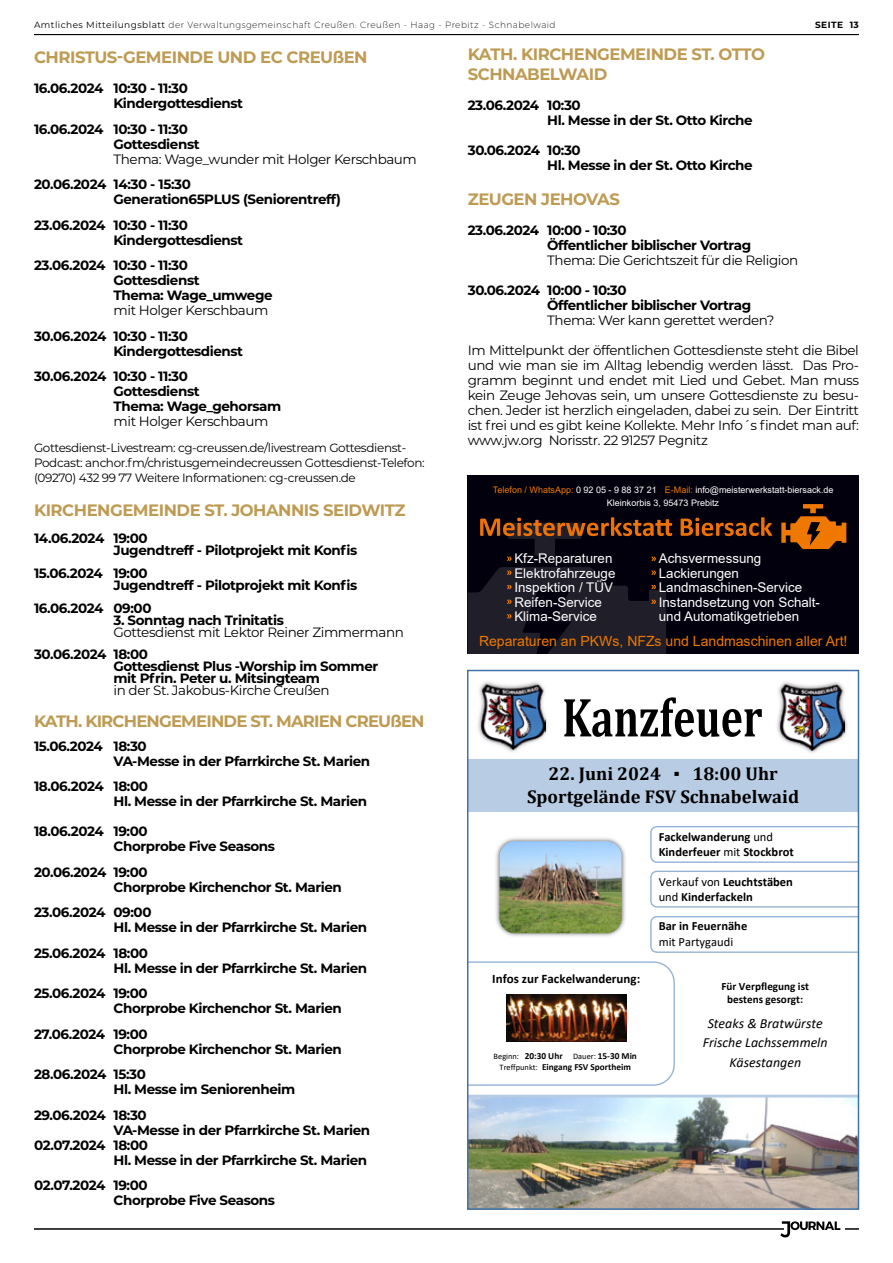
<style>
.page{position:relative;width:893px;height:1263px;background:#fff}
.page>*{position:absolute;margin:0;border:0;box-sizing:border-box;transform-origin:0 0}
.t1{font:700 18.6px/22.6px "Cambria";color:#000;text-align:center}
.t2{font:700 16.5px/19.8px "Montserrat";letter-spacing:-.03em;color:#be9b53}
.t3{font:700 16.5px "Montserrat";letter-spacing:-.05em;color:#be9b53}
.t4{font:14.1px "Arial";color:#ee7800}
.t5{font:italic 13.95px/19.5px "Calibri";color:#000;text-align:center}
.t6{font:700 13.5px/15px "Montserrat";letter-spacing:-.03em;color:#000}
.t7{font:13.5px/15px "Montserrat";letter-spacing:-.03em;color:#000;text-align:justify}
.t8{font:13.35px/14.5px "Arial";color:#fff}
.t9{font:700 12.9px "Calibri";color:#000}
.t10{font:700 12.6px/15.3px "Calibri";color:#000}
.t11{font:12.6px "Calibri";color:#000}
.t12{font:12px/15px "Montserrat";letter-spacing:-.03em;color:#000}
.t13{font:700 11.1px/13.6px "Calibri";color:#000;text-align:center}
.t14{font:700 9.3px/11.2px "Calibri";color:#000;text-align:center}
.t15{font:9px "Arial";color:#fff}
.t16{font:200 9px "Montserrat";letter-spacing:.05em;color:#000}
.t17{font:700 9px "Montserrat";letter-spacing:.05em;color:#000}
.s1{font-weight:400}
.s2{color:#ee7800}
.s3{font-family:"Calibri"}
.s4{font-weight:400;font-size:8.4px}
</style>
<div class="page">
<hr style="left:34px;top:1228px;width:825px;height:2px;background:#000">
<hr style="left:784px;top:1227px;width:60px;height:4px;background:#fff">
<svg style="left:780px;top:1221px;width:60px;height:16px"></svg>
<hr style="left:34px;top:34px;width:825px;height:1px;background:#000">
<svg style="left:470px;top:961px;width:205px;height:125px"></svg>
<svg style="left:650px;top:826px;width:206px;height:37px"></svg>
<svg style="left:650px;top:871px;width:206px;height:36px"></svg>
<svg style="left:650px;top:916px;width:206px;height:37px"></svg>
<img style="left:507px;top:994px;width:120px;height:47px">
<img style="left:470px;top:1097px;width:386px;height:110px">
<div style="left:468px;top:759px;width:390px;height:53px;background:#b8cce4"></div>
<svg style="left:564px;top:697px;width:198px;height:40px"></svg>
<hr style="left:468px;top:1095px;width:390px;height:2px;background:#b8cce4">
<img style="left:496px;top:838px;width:130px;height:99px">
<img style="left:500px;top:841px;width:122px;height:92px">
<img style="left:478px;top:681px;width:70px;height:71px">
<img style="left:482px;top:684px;width:63px;height:66px">
<img style="left:777px;top:682px;width:71px;height:71px">
<img style="left:781px;top:685px;width:63px;height:65px">
<div style="left:467px;top:670px;width:392px;height:540px;border:2px solid #4173aa"></div>
<div style="left:468px;top:475px;width:391px;height:179px;background:#02000d"></div>
<svg style="left:781px;top:504px;width:65px;height:45px"></svg>
<svg style="left:480px;top:517px;width:292px;height:44px"></svg>
<svg style="left:468px;top:567px;width:198px;height:87px"></svg>
<p class="t16" style="left:34px;top:19px;width:523px"><span class="s1">Amtliches Mitteilungsblatt</span> der Verwaltungsgemeinschaft Creußen: Creußen - Haag - Prebitz - Schnabelwaid</p>
<p class="t17" style="left:815px;top:18px;width:45px">SEITE 13</p>
<p class="t2" style="left:34px;top:47px;width:335px">CHRISTUS-GEMEINDE UND EC CREUßEN</p>
<p class="t6" style="left:114px;top:80px;width:131px;text-indent:-80px">16.06.2024 10:30 - 11:30<br>Kindergottesdienst</p>
<p class="t6" style="left:114px;top:121px;width:88px;text-indent:-80px">16.06.2024 10:30 - 11:30<br>Gottesdienst</p>
<p class="t7" style="left:114px;top:151px;width:305px">Thema: Wage_wunder mit Holger Kerschbaum</p>
<p class="t6" style="left:114px;top:176px;width:229px;text-indent:-80px">20.06.2024 14:30 - 15:30<br>Generation65PLUS (Seniorentreff)</p>
<p class="t6" style="left:114px;top:217px;width:131px;text-indent:-80px">23.06.2024 10:30 - 11:30<br>Kindergottesdienst</p>
<p class="t6" style="left:114px;top:257px;width:161px;text-indent:-80px">23.06.2024 10:30 - 11:30<br>Gottesdienst<br>Thema: Wage_umwege</p>
<p class="t7" style="left:114px;top:302px;width:156px">mit Holger Kerschbaum</p>
<p class="t6" style="left:114px;top:328px;width:131px;text-indent:-80px">30.06.2024 10:30 - 11:30<br>Kindergottesdienst</p>
<p class="t6" style="left:114px;top:368px;width:169px;text-indent:-80px">30.06.2024 10:30 - 11:30<br>Gottesdienst<br>Thema: Wage_gehorsam</p>
<p class="t7" style="left:114px;top:413px;width:156px">mit Holger Kerschbaum</p>
<p class="t12" style="left:34px;top:439px;width:392px">Gottesdienst-Livestream: cg-creussen.de/livestream Gottesdienst-<br>Podcast: anchor.fm/christusgemeindecreussen Gottesdienst-Telefon: (09270) 432 99 77 Weitere Informationen: cg-creussen.de</p>
<p class="t2" style="left:34px;top:500px;width:373px">KIRCHENGEMEINDE ST. JOHANNIS SEIDWITZ</p>
<p class="t6" style="left:114px;top:532px;width:245px;line-height:12px;text-indent:-80px">14.06.2024 19:00<br>Jugendtreff - Pilotprojekt mit Konfis</p>
<p class="t6" style="left:114px;top:566px;width:245px;line-height:12px;text-indent:-80px">15.06.2024 19:00<br>Jugendtreff - Pilotprojekt mit Konfis</p>
<p class="t6" style="left:34px;top:599px;width:119px">16.06.2024 09:00</p>
<p class="t6" style="left:114px;top:611px;width:172px">3. Sonntag nach Trinitatis</p>
<p class="t7" style="left:114px;top:624px;width:292px">Gottesdienst mit Lektor Reiner Zimmermann</p>
<p class="t6" style="left:114px;top:647px;width:266px;line-height:12px;text-indent:-80px">30.06.2024 18:00<br>Gottesdienst Plus -Worship im Sommer mit Pfrin. Peter u. Mitsingteam</p>
<p class="t7" style="left:114px;top:682px;width:218px">in der St. Jakobus-Kirche Creußen</p>
<p class="t3" style="left:34px;top:709px;width:392px">KATH. KIRCHENGEMEINDE ST. MARIEN CREUßEN</p>
<p class="t6" style="left:114px;top:738px;width:258px;text-indent:-80px">15.06.2024 18:30<br>VA-Messe in der Pfarrkirche St. Marien</p>
<p class="t6" style="left:114px;top:778px;width:255px;text-indent:-80px">18.06.2024 18:00<br>Hl. Messe in der Pfarrkirche St. Marien</p>
<p class="t6" style="left:114px;top:823px;width:163px;text-indent:-80px">18.06.2024 19:00<br>Chorprobe Five Seasons</p>
<p class="t6" style="left:114px;top:864px;width:230px;text-indent:-80px">20.06.2024 19:00<br>Chorprobe Kirchenchor St. Marien</p>
<p class="t6" style="left:114px;top:904px;width:255px;text-indent:-80px">23.06.2024 09:00<br>Hl. Messe in der Pfarrkirche St. Marien</p>
<p class="t6" style="left:114px;top:945px;width:255px;text-indent:-80px">25.06.2024 18:00<br>Hl. Messe in der Pfarrkirche St. Marien</p>
<p class="t6" style="left:114px;top:985px;width:230px;text-indent:-80px">25.06.2024 19:00<br>Chorprobe Kirchenchor St. Marien</p>
<p class="t6" style="left:114px;top:1026px;width:230px;text-indent:-80px">27.06.2024 19:00<br>Chorprobe Kirchenchor St. Marien</p>
<p class="t6" style="left:114px;top:1066px;width:183px;text-indent:-80px">28.06.2024 15:30<br>Hl. Messe im Seniorenheim</p>
<p class="t6" style="left:34px;top:1107px;width:114px">29.06.2024 18:30</p>
<p class="t6" style="left:114px;top:1122px;width:258px">VA-Messe in der Pfarrkirche St. Marien</p>
<p class="t6" style="left:34px;top:1137px;width:115px">02.07.2024 18:00</p>
<p class="t6" style="left:114px;top:1152px;width:255px">Hl. Messe in der Pfarrkirche St. Marien</p>
<p class="t6" style="left:114px;top:1177px;width:163px;text-indent:-80px">02.07.2024 19:00<br>Chorprobe Five Seasons</p>
<p class="t2" style="left:468px;top:44px;width:299px">KATH. KIRCHENGEMEINDE ST. OTTO<br>SCHNABELWAID</p>
<p class="t6" style="left:547px;top:97px;width:207px;text-indent:-80px">23.06.2024 10:30<br>Hl. Messe in der St. Otto Kirche</p>
<p class="t6" style="left:547px;top:142px;width:207px;text-indent:-80px">30.06.2024 10:30<br>Hl. Messe in der St. Otto Kirche</p>
<p class="t2" style="left:468px;top:188px;width:154px">ZEUGEN JEHOVAS</p>
<p class="t6" style="left:547px;top:222px;width:206px;text-indent:-80px">23.06.2024 10:00 - 10:30<br>Öffentlicher biblischer Vortrag</p>
<p class="t7" style="left:547px;top:252px;width:253px">Thema: Die Gerichtszeit für die Religion</p>
<p class="t6" style="left:547px;top:282px;width:206px;text-indent:-80px">30.06.2024 10:00 - 10:30<br>Öffentlicher biblischer Vortrag</p>
<p class="t7" style="left:547px;top:312px;width:229px">Thema: Wer kann gerettet werden?</p>
<p class="t7" style="left:468px;top:342px;width:393px">Im Mittelpunkt der öffentlichen Gottesdienste steht die Bibel und wie man sie im Alltag lebendig werden lässt. Das Pro&shy;gramm beginnt und endet mit Lied und Gebet. Man muss kein Zeuge Jehovas sein, um unsere Gottesdienste zu besu&shy;chen. Jeder ist herzlich eingeladen, dabei zu sein. Der Eintritt ist frei und es gibt keine Kollekte. Mehr Info´s findet man auf: www.jw.org Norisstr. 22 91257 Pegnitz</p>
<p class="t15" style="left:493px;top:483px;width:342px"><span class="s2">Telefon / WhatsApp:</span> 0 92 05 - 9 88 37 21 <span class="s2">E-Mail:</span> info@meisterwerkstatt-biersack.de</p>
<p class="t15" style="left:607px;top:496px;width:114px">Kleinkorbis 3, 95473 Prebitz</p>
<p class="t8" style="left:514px;top:551px;width:103px">Kfz-Reparaturen<br>Elektrofahrzeuge<br>Inspektion / TÜV<br>Reifen-Service<br>Klima-Service</p>
<p class="t8" style="left:659px;top:551px;width:163px">Achsvermessung<br>Lackierungen<br>Landmaschinen-Service<br>Instandsetzung von Schalt&shy;und Automatikgetrieben</p>
<p class="t4" style="left:479px;top:632px;width:370px">Reparaturen an PKWs, NFZs und Landmaschinen aller Art!</p>
<h1 class="t1" style="left:527px;top:762px;width:274px">22. Juni 2024 <span class="s3">▪</span> 18:00 Uhr<br>Sportgelände FSV Schnabelwaid</h1>
<p class="t10" style="left:659px;top:829px;width:137px">Fackelwanderung <span class="s1">und<br></span>Kinderfeuer <span class="s1">mit</span> Stockbrot</p>
<p class="t10" style="left:659px;top:873px;width:136px"><span class="s1">Verkauf von</span> Leuchtstäben <span class="s1">und</span> Kinderfackeln</p>
<p class="t10" style="left:659px;top:918px;width:90px">Bar in Feuernähe</p>
<p class="t11" style="left:659px;top:932px;width:76px">mit Partygaudi</p>
<p class="t9" style="left:492px;top:969px;width:149px">Infos zur Fackelwanderung:</p>
<p class="t13" style="left:721px;top:979px;width:89px">Für Verpflegung ist bestens gesorgt:</p>
<p class="t5" style="left:703px;top:1013px;width:126px">Steaks &amp; Bratwürste<br>Frische Lachssemmeln<br>Käsestangen</p>
<p class="t14" style="left:494px;top:1050px;width:145px"><span class="s4">Beginn:</span> 20:30 Uhr <span class="s4">Dauer:</span> 15-30 Min<br><span class="s4">Treffpunkt:</span> Eingang FSV Sportheim</p>
</div>
